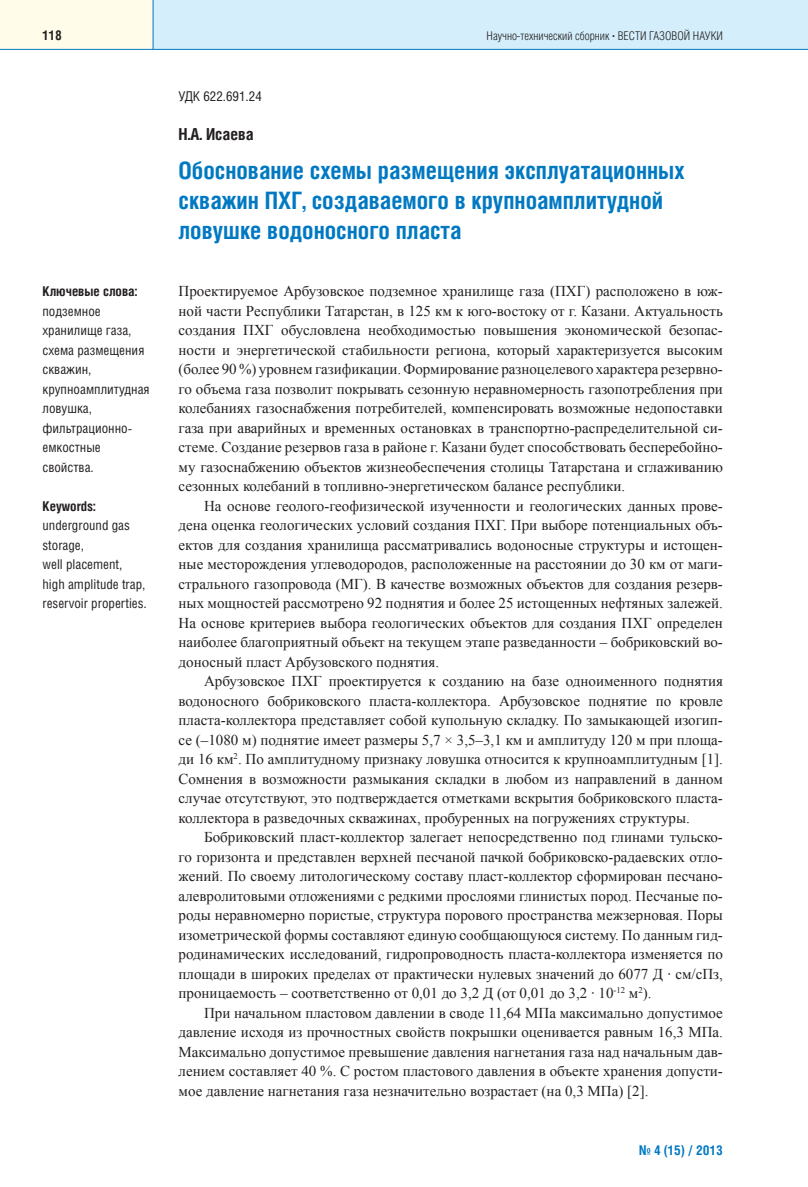
<style>
.page{position:relative;width:808px;height:1187px;background:#fff}
.page>*{position:absolute;margin:0;border:0;box-sizing:border-box;transform-origin:0 0}
.t1{font:700 24px/30px "Helios Cond";color:#0079c2}
.t2{font:700 16.5px "Helios Cond";color:#231f20}
.t3{font:15px/19.5px "Times New Roman";color:#231f20;text-align:justify}
.t4{font:13.5px/19.5px "Helios Cond";color:#231f20}
.t5{font:700 13.5px "Helios Cond";color:#231f20}
.t6{font:700 13.5px "Helios Cond";color:#0079c2}
.t7{font:300 12px "Helios Cond";color:#231f20}
.s1{font-family:"Times New Roman";font-weight:700}
</style>
<div class="page">
<div style="left:140px;top:0;width:668px;height:49px;background:#d4effb"></div>
<div style="left:0;top:0;width:153px;height:49px;background:#fffde9"></div>
<hr style="left:0;top:49px;width:808px;height:1px;background:#0079c2">
<hr style="left:153px;top:0;width:1px;height:49px;background:#0079c2">
<p class="t5" style="left:42px;top:31px;width:21px">118</p>
<p class="t7" style="left:487px;top:32px;width:238px">Научно-технический сборник <span class="s1">·</span> ВЕСТИ ГАЗОВОЙ НАУКИ</p>
<p class="t5" style="left:42px;top:286px;width:96px">Ключевые слова:</p>
<p class="t4" style="left:42px;top:302px;width:109px">подземное хранилище газа, схема размещения скважин, крупноамплитудная ловушка, фильтрационно&shy;емкостные свойства.</p>
<p class="t5" style="left:42px;top:501px;width:55px">Keywords:</p>
<p class="t4" style="left:42px;top:517px;width:106px">underground gas storage,<br>well placement, high amplitude trap, reservoir properties.</p>
<p class="t4" style="left:179px;top:88px;width:85px">УДК 622.691.24</p>
<p class="t2" style="left:179px;top:128px;width:77px">Н.А. Исаева</p>
<h1 class="t1" style="left:179px;top:158px;width:507px">Обоснование схемы размещения эксплуатационных скважин ПХГ, создаваемого в крупноамплитудной ловушке водоносного пласта</h1>
<p class="t3" style="left:179px;top:281px;width:546px">Проектируемое Арбузовское подземное хранилище газа (ПХГ) расположено в юж&shy;ной части Республики Татарстан, в 125 км к юго-востоку от г. Казани. Актуальность создания ПХГ обусловлена необходимостью повышения экономической безопас&shy;ности и энергетической стабильности региона, который характеризуется высоким (более 90 %) уровнем газификации. Формирование разноцелевого характера резервно&shy;го объема газа позволит покрывать сезонную неравномерность газопотребления при колебаниях газоснабжения потребителей, компенсировать возможные недопоставки газа при аварийных и временных остановках в транспортно-распределительной си&shy;стеме. Создание резервов газа в районе г. Казани будет способствовать бесперебойно&shy;му газоснабжению объектов жизнеобеспечения столицы Татарстана и сглаживанию сезонных колебаний в топливно-энергетическом балансе республики.</p>
<p class="t3" style="left:179px;top:496px;width:546px;text-indent:26px">На основе геолого-геофизической изученности и геологических данных прове&shy;дена оценка геологических условий создания ПХГ. При выборе потенциальных объ&shy;ектов для создания хранилища рассматривались водоносные структуры и истощен&shy;ные месторождения углеводородов, расположенные на расстоянии до 30 км от маги&shy;стрального газопровода (МГ). В качестве возможных объектов для создания резерв&shy;ных мощностей рассмотрено 92 поднятия и более 25 истощенных нефтяных залежей.<br>На основе критериев выбора геологических объектов для создания ПХГ определен наиболее благоприятный объект на текущем этапе разведанности – бобриковский во&shy;доносный пласт Арбузовского поднятия.</p>
<p class="t3" style="left:179px;top:671px;width:546px;text-indent:26px">Арбузовское ПХГ проектируется к созданию на базе одноименного поднятия водоносного бобриковского пласта-коллектора. Арбузовское поднятие по кровле пласта-коллектора представляет собой купольную складку. По замыкающей изогип&shy;се (–1080 м) поднятие имеет размеры 5,7 × 3,5–3,1 км и амплитуду 120 м при площа&shy;ди 16 км<sup>2</sup>. По амплитудному признаку ловушка относится к крупноамплитудным [1].<br>Сомнения в возможности размыкания складки в любом из направлений в данном случае отсутствуют, это подтверждается отметками вскрытия бобриковского пласта&shy;коллектора в разведочных скважинах, пробуренных на погружениях структуры.</p>
<p class="t3" style="left:179px;top:827px;width:546px;text-indent:26px">Бобриковский пласт-коллектор залегает непосредственно под глинами тульско&shy;го горизонта и представлен верхней песчаной пачкой бобриковско-радаевских отло&shy;жений. По своему литологическому составу пласт-коллектор сформирован песчано&shy;алевролитовыми отложениями с редкими прослоями глинистых пород. Песчаные по&shy;роды неравномерно пористые, структура порового пространства межзерновая. Поры изометрической формы составляют единую сообщающуюся систему. По данным гид&shy;родинамических исследований, гидропроводность пласта-коллектора изменяется по площади в широких пределах от практически нулевых значений до 6077 Д · см/сПз, проницаемость – соответственно от 0,01 до 3,2 Д (от 0,01 до 3,2 · 10<sup>-12</sup> м<sup>2</sup>).</p>
<p class="t3" style="left:179px;top:1003px;width:546px;text-indent:26px">При начальном пластовом давлении в своде 11,64 МПа максимально допустимое давление исходя из прочностных свойств покрышки оценивается равным 16,3 МПа.<br>Максимально допустимое превышение давления нагнетания газа над начальным дав&shy;лением составляет 40 %. С ростом пластового давления в объекте хранения допусти&shy;мое давление нагнетания газа незначительно возрастает (на 0,3 МПа) [2].</p>
<p class="t6" style="left:639px;top:1145px;width:85px">№ 4 (15) / 2013</p>
</div>
